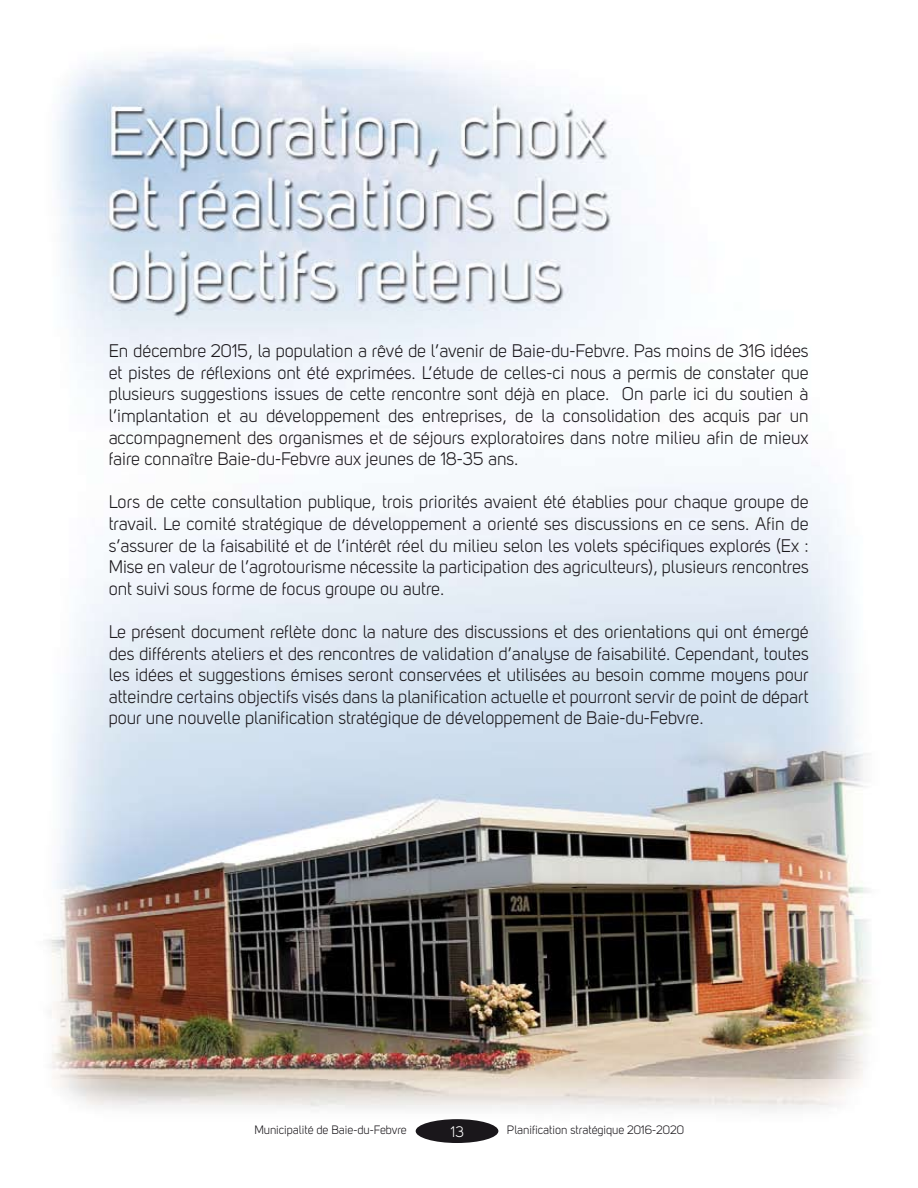
<style>
.page{position:relative;width:918px;height:1188px;background:#fff}
.page>*{position:absolute;margin:0;border:0;box-sizing:border-box;transform-origin:0 0}
.t1{font:18px/21.6px "Uni Sans Book";color:#1a171b;text-align:justify}
.t2{font:15px "Uni Sans Book";color:#fff}
.t3{font:12px "Uni Sans Book";color:#1a171b}
</style>
<div class="page">
<img style="left:46px;top:52px;width:825px;height:1091px">
<div style="left:416px;top:1119px;width:82px;height:24px;background:#1a171b;border-radius:50%"></div>
<p class="t1" style="left:109px;top:340px;width:702px">En décembre 2015, la population a rêvé de l’avenir de Baie-du-Febvre. Pas moins de 316 idées et pistes de réflexions ont été exprimées. L’étude de celles-ci nous a permis de constater que plusieurs suggestions issues de cette rencontre sont déjà en place. On parle ici du soutien à l’implantation et au développement des entreprises, de la consolidation des acquis par un accompagnement des organismes et de séjours exploratoires dans notre milieu afin de mieux faire connaître Baie-du-Febvre aux jeunes de 18-35 ans.</p>
<p class="t1" style="left:109px;top:491px;width:702px">Lors de cette consultation publique, trois priorités avaient été établies pour chaque groupe de travail. Le comité stratégique de développement a orienté ses discussions en ce sens. Afin de s’assurer de la faisabilité et de l’intérêt réel du milieu selon les volets spécifiques explorés (Ex :<br>Mise en valeur de l’agrotourisme nécessite la participation des agriculteurs), plusieurs rencontres ont suivi sous forme de focus groupe ou autre.</p>
<p class="t1" style="left:109px;top:621px;width:702px">Le présent document reflète donc la nature des discussions et des orientations qui ont émergé des différents ateliers et des rencontres de validation d’analyse de faisabilité. Cependant, toutes les idées et suggestions émises seront conservées et utilisées au besoin comme moyens pour atteindre certains objectifs visés dans la planification actuelle et pourront servir de point de départ pour une nouvelle planification stratégique de développement de Baie-du-Febvre.</p>
<p class="t3" style="left:254px;top:1123px;width:154px">Municipalité de Baie-du-Febvre</p>
<p class="t2" style="left:451px;top:1123px;width:15px">13</p>
<p class="t3" style="left:507px;top:1123px;width:178px">Planification stratégique 2016-2020</p>
</div>
